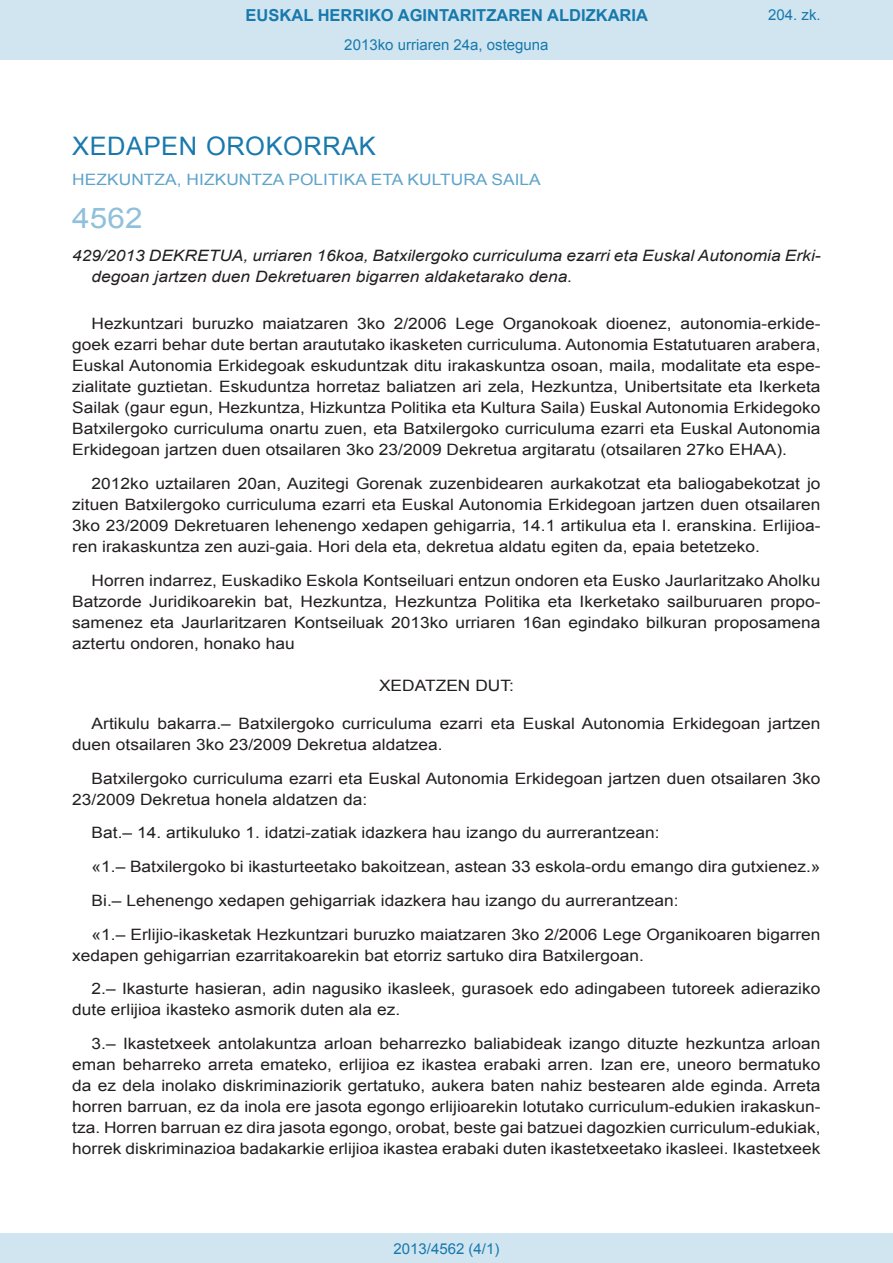
<style>
.page{position:relative;width:893px;height:1263px;background:#fff}
.page>*{position:absolute;margin:0;border:0;box-sizing:border-box;transform-origin:0 0}
.BOPVOrden{font:28.5px "Arial";color:#90c0db;scale:1.11 1}
.BOPVSeccion{font:25.5px "Arial";letter-spacing:.02em;color:#1879ad}
.t1{font:700 16.5px "Arial";color:#1879ad}
.BOPVDetalle{font:15.6px/21px "Arial";color:#231f20;text-align:justify;scale:1.11 1}
.BOPVTitulo{font:italic 15.6px/21px "Arial";color:#231f20;scale:1.11 1}
.BOPVOrganismo{font:15.6px "Arial";letter-spacing:.005em;color:#5ea4ca;scale:1.11 1}
.BOPVClave{font:15.6px "Arial";color:#231f20;scale:1.11 1}
.Paginacion_Centro{font:15px "Arial";color:#1879ad}
</style>
<div class="page">
<div style="left:0;top:0;width:893px;height:60px;background:#d0e5f0"></div>
<div style="left:0;top:1233px;width:893px;height:30px;background:#d0e5f0"></div>
<p class="t1" style="left:246px;top:4px;width:404px">EUSKAL HERRIKO AGINTARITZAREN ALDIZKARIA</p>
<p class="Paginacion_Centro" style="left:344px;top:35px;width:206px">2013ko urriaren 24a, osteguna</p>
<p class="Paginacion_Centro" style="left:768px;top:5px;width:54px">204. zk.</p>
<p class="BOPVSeccion" style="left:72px;top:129px;width:305px">XEDAPEN OROKORRAK</p>
<p class="BOPVOrganismo" style="left:72px;top:169px;width:424px">HEZKUNTZA, HIZKUNTZA POLITIKA ETA KULTURA SAILA</p>
<p class="BOPVOrden" style="left:72px;top:199px;width:65px">4562</p>
<p class="BOPVTitulo" style="left:92px;top:246px;width:658px;text-indent:-19px">429/2013 DEKRETUA, urriaren 16koa, Batxilergoko curriculuma ezarri eta Euskal Autonomia Erki&shy;degoan jartzen duen Dekretuaren bigarren aldaketarako dena.</p>
<p class="BOPVDetalle" style="left:72px;top:313px;width:676px;text-indent:19px">Hezkuntzari buruzko maiatzaren 3ko 2/2006 Lege Organokoak dioenez, autonomia-erkide&shy;goek ezarri behar dute bertan araututako ikasketen curriculuma. Autonomia Estatutuaren arabera, Euskal Autonomia Erkidegoak eskuduntzak ditu irakaskuntza osoan, maila, modalitate eta espe&shy;zialitate guztietan. Eskuduntza horretaz baliatzen ari zela, Hezkuntza, Unibertsitate eta Ikerketa Sailak (gaur egun, Hezkuntza, Hizkuntza Politika eta Kultura Saila) Euskal Autonomia Erkidegoko Batxilergoko curriculuma onartu zuen, eta Batxilergoko curriculuma ezarri eta Euskal Autonomia Erkidegoan jartzen duen otsailaren 3ko 23/2009 Dekretua argitaratu (otsailaren 27ko EHAA).</p>
<p class="BOPVDetalle" style="left:72px;top:473px;width:676px;text-indent:19px">2012ko uztailaren 20an, Auzitegi Gorenak zuzenbidearen aurkakotzat eta baliogabekotzat jo zituen Batxilergoko curriculuma ezarri eta Euskal Autonomia Erkidegoan jartzen duen otsailaren 3ko 23/2009 Dekretuaren lehenengo xedapen gehigarria, 14.1 artikulua eta I. eranskina. Erlijioa&shy;ren irakaskuntza zen auzi-gaia. Hori dela eta, dekretua aldatu egiten da, epaia betetzeko.</p>
<p class="BOPVDetalle" style="left:72px;top:570px;width:676px;text-indent:19px">Horren indarrez, Euskadiko Eskola Kontseiluari entzun ondoren eta Eusko Jaurlaritzako Aholku Batzorde Juridikoarekin bat, Hezkuntza, Hezkuntza Politika eta Ikerketako sailburuaren propo&shy;samenez eta Jaurlaritzaren Kontseiluak 2013ko urriaren 16an egindako bilkuran proposamena aztertu ondoren, honako hau</p>
<p class="BOPVClave" style="left:379px;top:675px;width:123px">XEDATZEN DUT:</p>
<p class="BOPVDetalle" style="left:72px;top:713px;width:676px;text-indent:19px">Artikulu bakarra.– Batxilergoko curriculuma ezarri eta Euskal Autonomia Erkidegoan jartzen duen otsailaren 3ko 23/2009 Dekretua aldatzea.</p>
<p class="BOPVDetalle" style="left:72px;top:768px;width:676px;text-indent:19px">Batxilergoko curriculuma ezarri eta Euskal Autonomia Erkidegoan jartzen duen otsailaren 3ko<br>23/2009 Dekretua honela aldatzen da:</p>
<p class="BOPVDetalle" style="left:92px;top:822px;width:513px">Bat.– 14. artikuluko 1. idatzi-zatiak idazkera hau izango du aurrerantzean:</p>
<p class="BOPVDetalle" style="left:92px;top:856px;width:658px">«1.– Batxilergoko bi ikasturteetako bakoitzean, astean 33 eskola-ordu emango dira gutxienez.»</p>
<p class="BOPVDetalle" style="left:92px;top:890px;width:530px">Bi.– Lehenengo xedapen gehigarriak idazkera hau izango du aurrerantzean:</p>
<p class="BOPVDetalle" style="left:72px;top:924px;width:676px;text-indent:19px">«1.– Erlijio-ikasketak Hezkuntzari buruzko maiatzaren 3ko 2/2006 Lege Organikoaren bigarren xedapen gehigarrian ezarritakoarekin bat etorriz sartuko dira Batxilergoan.</p>
<p class="BOPVDetalle" style="left:72px;top:978px;width:676px;text-indent:19px">2.– Ikasturte hasieran, adin nagusiko ikasleek, gurasoek edo adingabeen tutoreek adieraziko dute erlijioa ikasteko asmorik duten ala ez.</p>
<p class="BOPVDetalle" style="left:72px;top:1033px;width:676px;text-indent:19px">3.– Ikastetxeek antolakuntza arloan beharrezko baliabideak izango dituzte hezkuntza arloan eman beharreko arreta emateko, erlijioa ez ikastea erabaki arren. Izan ere, uneoro bermatuko da ez dela inolako diskriminaziorik gertatuko, aukera baten nahiz bestearen alde eginda. Arreta horren barruan, ez da inola ere jasota egongo erlijioarekin lotutako curriculum-edukien irakaskun&shy;tza. Horren barruan ez dira jasota egongo, orobat, beste gai batzuei dagozkien curriculum-edukiak, horrek diskriminazioa badakarkie erlijioa ikastea erabaki duten ikastetxeetako ikasleei. Ikastetxeek</p>
<p class="Paginacion_Centro" style="left:393px;top:1238px;width:107px">2013/4562 (4/1)</p>
</div>
